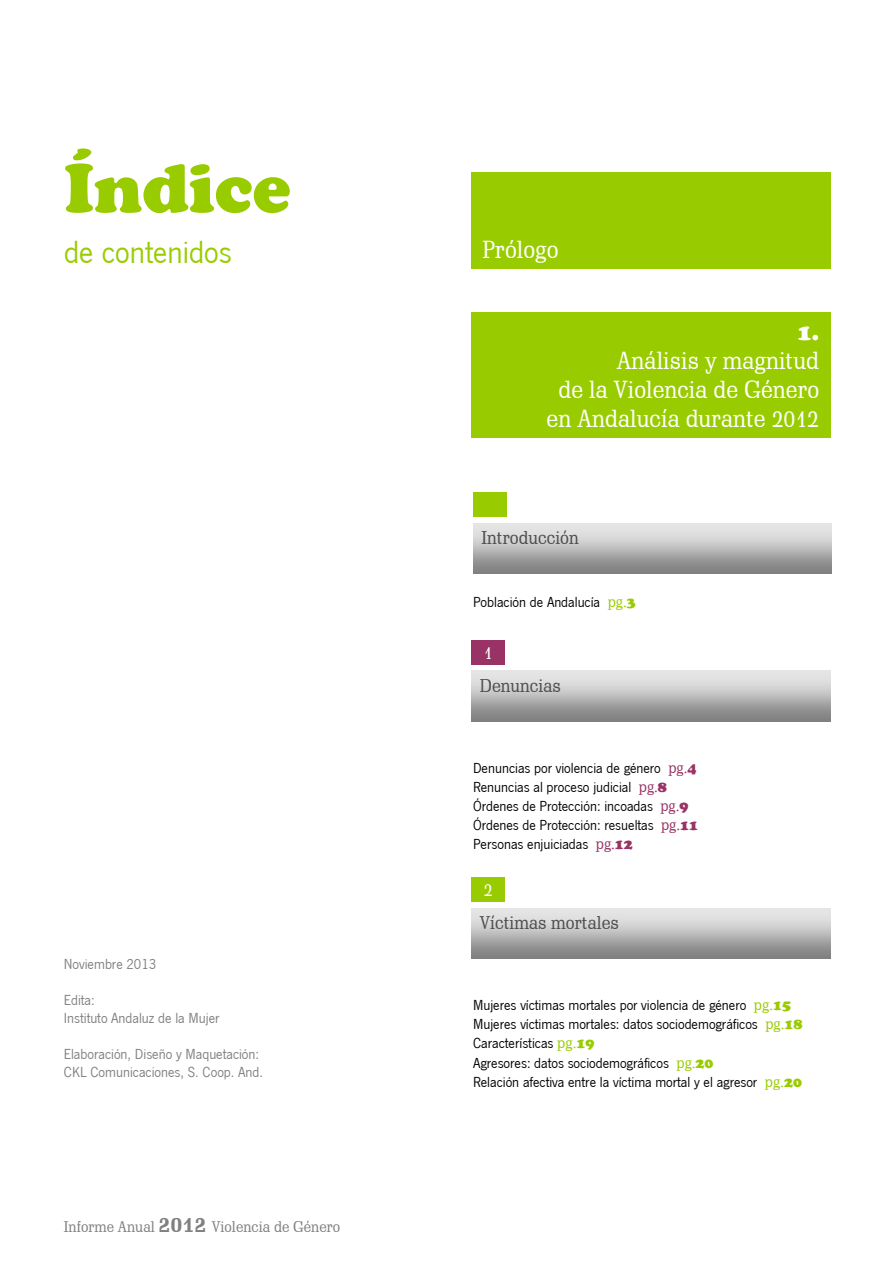
<style>
.page{position:relative;width:893px;height:1263px;background:#fff}
.page>*{position:absolute;margin:0;border:0;box-sizing:border-box;transform-origin:0 0}
.t1{font:900 72px "Cooper";color:#9c0}
.t2{font:33px "News Got T";color:#9c0}
.t3{font:24px/28.8px "Schadow BT";color:#fff;text-align:right}
.t4{font:900 24px "Cooper";color:#fff}
.t5{font:18px "Schadow BT";color:#4d4d4d}
.t6{font:18px "Schadow BT";color:#fff}
.t7{font:15px/19px "News Got T";color:#000}
.t8{font:15px/18px "News Got T";color:#7f7f7f}
.t9{font:15px "Schadow BT";color:#808080}
.s1{font-weight:700;font-size:21px}
.s2{font-family:"Schadow BT";color:#9c0}
.s3{font-family:"Cooper";font-weight:900;color:#9c0}
.s4{font-family:"Schadow BT";color:#936}
.s5{font-family:"Cooper";font-weight:900;color:#936}
</style>
<div class="page">
<div style="left:471px;top:173px;width:359px;height:96px;background:#9c0"></div>
<div style="left:471px;top:312px;width:359px;height:126px;background:#9c0"></div>
<img style="left:471px;top:640px;width:34px;height:25px">
<img style="left:471px;top:877px;width:34px;height:25px">
<img style="left:473px;top:492px;width:34px;height:25px">
<h1 class="t1" style="left:64px;top:146px;width:228px">Índice</h1>
<h2 class="t2" style="left:64px;top:230px;width:169px">de contenidos</h2>
<p class="t8" style="left:64px;top:954px;width:94px">Noviembre 2013</p>
<p class="t8" style="left:64px;top:990px;width:157px">Edita:<br>Instituto Andaluz de la Mujer</p>
<p class="t8" style="left:64px;top:1044px;width:201px">Elaboración, Diseño y Maquetación:<br>CKL Comunicaciones, S. Coop. And.</p>
<p class="t9" style="left:64px;top:1218px;width:278px">Informe Anual <span class="s1">2012</span> Violencia de Género</p>
<h3 class="t3" style="left:482px;top:235px;width:78px">Prólogo</h3>
<h3 class="t4" style="left:798px;top:318px;width:23px">1.</h3>
<h3 class="t3" style="left:547px;top:346px;width:274px">Análisis y magnitud<br>de la Violencia de Género en Andalucía durante 2012</h3>
<p class="t5" style="left:482px;top:526px;width:99px">Introducción</p>
<p class="t7" style="left:473px;top:591px;width:164px">Población de Andalucía <span class="s2">pg.</span><span class="s3">3</span></p>
<p class="t6" style="left:484px;top:641px;width:10px">1</p>
<p class="t5" style="left:480px;top:674px;width:83px">Denuncias</p>
<p class="t7" style="left:473px;top:757px;width:227px">Denuncias por violencia de género <span class="s4">pg.</span><span class="s5">4<br></span>Renuncias al proceso judicial <span class="s4">pg.</span><span class="s5">8<br></span>Órdenes de Protección: incoadas <span class="s4">pg.</span><span class="s5">9<br></span>Órdenes de Protección: resueltas <span class="s4">pg.</span><span class="s5">11<br></span>Personas enjuiciadas <span class="s4">pg.</span><span class="s5">12</span></p>
<p class="t6" style="left:484px;top:879px;width:10px">2</p>
<p class="t5" style="left:480px;top:912px;width:141px">Víctimas mortales</p>
<p class="t7" style="left:473px;top:995px;width:331px">Mujeres víctimas mortales por violencia de género <span class="s2">pg.</span><span class="s3">15<br></span>Mujeres víctimas mortales: datos sociodemográficos <span class="s2">pg.</span><span class="s3">18<br></span>Características <span class="s2">pg.</span><span class="s3">19<br></span>Agresores: datos sociodemográficos <span class="s2">pg.</span><span class="s3">20<br></span>Relación afectiva entre la víctima mortal y el agresor <span class="s2">pg.</span><span class="s3">20</span></p>
</div>
